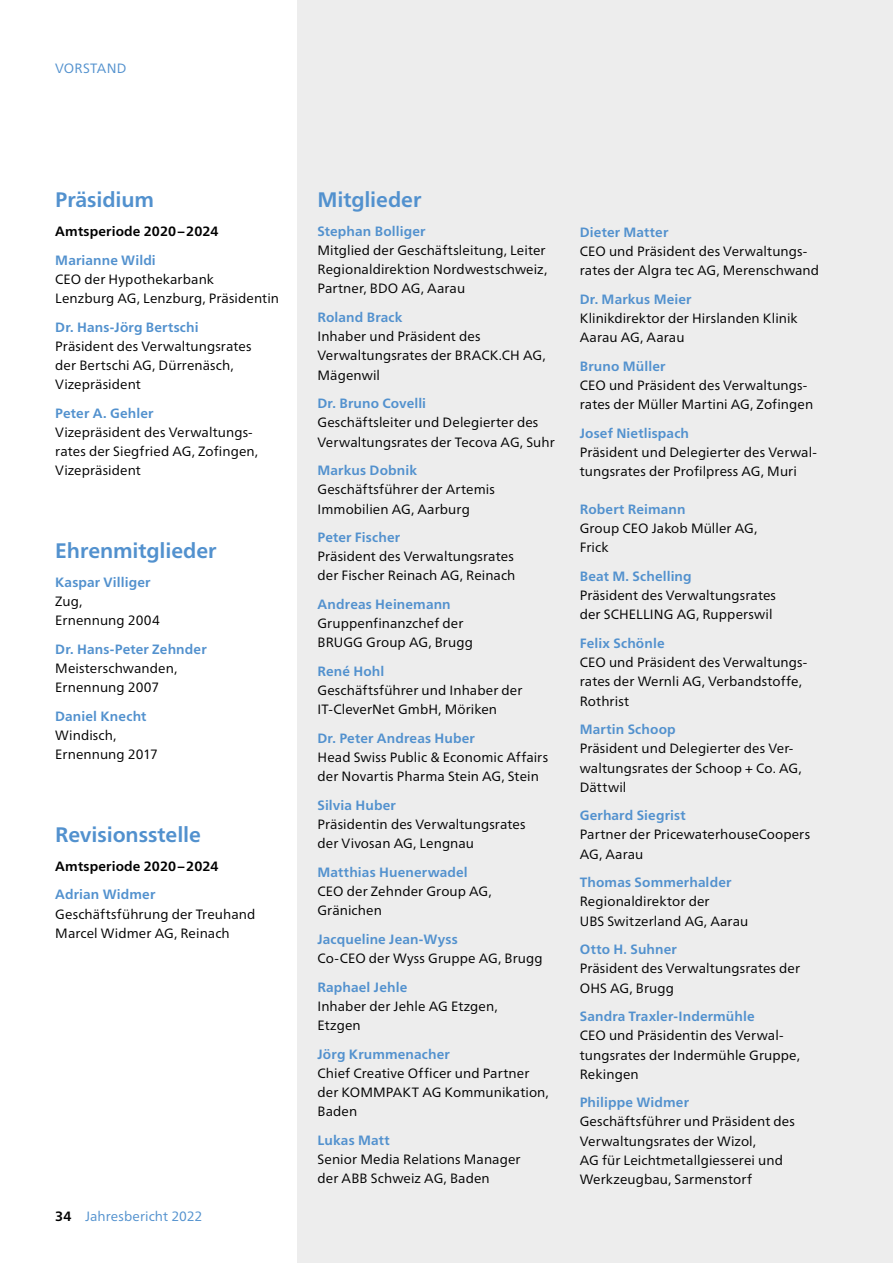
<style>
.page{position:relative;width:893px;height:1263px;background:#ededed}
.page>*{position:absolute;margin:0;border:0;box-sizing:border-box;transform-origin:0 0}
.t1{font:700 21px "Frutiger Neue LT Pro";letter-spacing:-.005em;color:#5291ce}
.t2{font:13.5px/19.2px "Frutiger Neue LT Pro";letter-spacing:.005em;color:#000}
.t3{font:700 13.5px "Frutiger Neue LT Pro";letter-spacing:.01em;color:#5291ce}
.t4{font:700 13.5px "Frutiger Neue LT Pro";letter-spacing:.01em;color:#000}
.t5{font:13.5px "Frutiger Neue LT Pro";letter-spacing:.005em;color:#5291ce}
.s1{font-weight:700;color:#000}
</style>
<div class="page">
<div style="left:0;top:0;width:296px;height:1263px;background:#fff"></div>
<p class="t5" style="left:55px;top:60px;width:73px">VORSTAND</p>
<h1 class="t1" style="left:55px;top:188px;width:100px">Präsidium</h1>
<p class="t4" style="left:55px;top:223px;width:165px">Amtsperiode 2020–2024</p>
<p class="t3" style="left:55px;top:252px;width:102px">Marianne Wildi</p>
<p class="t2" style="left:55px;top:269px;width:225px">CEO der Hypothekarbank<br>Lenzburg AG, Lenzburg, Präsidentin</p>
<p class="t3" style="left:55px;top:319px;width:145px">Dr. Hans-Jörg Bertschi</p>
<p class="t2" style="left:55px;top:336px;width:198px">Präsident des Verwaltungsrates der Bertschi AG, Dürrenäsch,<br>Vizepräsident</p>
<p class="t3" style="left:55px;top:405px;width:100px">Peter A. Gehler</p>
<p class="t2" style="left:55px;top:423px;width:204px">Vizepräsident des Verwaltungs&shy;rates der Siegfried AG, Zofingen,<br>Vizepräsident</p>
<h1 class="t1" style="left:55px;top:538px;width:163px">Ehrenmitglieder</h1>
<p class="t3" style="left:55px;top:574px;width:97px">Kaspar Villiger</p>
<p class="t2" style="left:55px;top:592px;width:106px">Zug,<br>Ernennung 2004</p>
<p class="t3" style="left:55px;top:641px;width:153px">Dr. Hans-Peter Zehnder</p>
<p class="t2" style="left:55px;top:659px;width:123px">Meisterschwanden,<br>Ernennung 2007</p>
<p class="t3" style="left:55px;top:708px;width:93px">Daniel Knecht</p>
<p class="t2" style="left:55px;top:725px;width:104px">Windisch,<br>Ernennung 2017</p>
<h1 class="t1" style="left:55px;top:822px;width:147px">Revisionsstelle</h1>
<p class="t4" style="left:55px;top:858px;width:165px">Amtsperiode 2020–2024</p>
<p class="t3" style="left:55px;top:887px;width:102px">Adrian Widmer</p>
<p class="t2" style="left:55px;top:904px;width:202px">Geschäftsführung der Treuhand<br>Marcel Widmer AG, Reinach</p>
<p class="t5" style="left:55px;top:1208px;width:149px"><span class="s1">34</span> Jahresbericht 2022</p>
<h1 class="t1" style="left:317px;top:188px;width:105px">Mitglieder</h1>
<p class="t3" style="left:317px;top:223px;width:109px">Stephan Bolliger</p>
<p class="t2" style="left:317px;top:241px;width:231px;text-align:justify">Mitglied der Geschäftsleitung, Leiter Regionaldirektion Nordwestschweiz, Partner, BDO AG, Aarau</p>
<p class="t3" style="left:317px;top:309px;width:86px">Roland Brack</p>
<p class="t2" style="left:317px;top:327px;width:230px">Inhaber und Präsident des<br>Verwaltungsrates der BRACK.CH AG,<br>Mägenwil</p>
<p class="t3" style="left:317px;top:396px;width:110px">Dr. Bruno Covelli</p>
<p class="t2" style="left:317px;top:413px;width:239px">Geschäftsleiter und Delegierter des<br>Verwaltungsrates der Tecova AG, Suhr</p>
<p class="t3" style="left:317px;top:462px;width:101px">Markus Dobnik</p>
<p class="t2" style="left:317px;top:480px;width:179px">Geschäftsführer der Artemis<br>Immobilien AG, Aarburg</p>
<p class="t3" style="left:317px;top:529px;width:84px">Peter Fischer</p>
<p class="t2" style="left:317px;top:547px;width:199px">Präsident des Verwaltungsrates der Fischer Reinach AG, Reinach</p>
<p class="t3" style="left:317px;top:596px;width:135px">Andreas Heinemann</p>
<p class="t2" style="left:317px;top:614px;width:157px">Gruppenfinanzchef der<br>BRUGG Group AG, Brugg</p>
<p class="t3" style="left:317px;top:663px;width:68px">René Hohl</p>
<p class="t2" style="left:317px;top:681px;width:206px">Geschäftsführer und Inhaber der<br>IT-CleverNet GmbH, Möriken</p>
<p class="t3" style="left:317px;top:730px;width:159px">Dr. Peter Andreas Huber</p>
<p class="t2" style="left:317px;top:748px;width:232px">Head Swiss Public &amp; Economic Affairs der Novartis Pharma Stein AG, Stein</p>
<p class="t3" style="left:317px;top:797px;width:80px">Silvia Huber</p>
<p class="t2" style="left:317px;top:815px;width:210px">Präsidentin des Verwaltungsrates der Vivosan AG, Lengnau</p>
<p class="t3" style="left:317px;top:864px;width:152px">Matthias Huenerwadel</p>
<p class="t2" style="left:317px;top:882px;width:176px">CEO der Zehnder Group AG,<br>Gränichen</p>
<p class="t3" style="left:317px;top:931px;width:142px">Jacqueline Jean-Wyss</p>
<p class="t2" style="left:317px;top:949px;width:227px">Co-CEO der Wyss Gruppe AG, Brugg</p>
<p class="t3" style="left:317px;top:979px;width:91px">Raphael Jehle</p>
<p class="t2" style="left:317px;top:996px;width:182px">Inhaber der Jehle AG Etzgen,<br>Etzgen</p>
<p class="t3" style="left:317px;top:1046px;width:134px">Jörg Krummenacher</p>
<p class="t2" style="left:317px;top:1063px;width:233px">Chief Creative Officer und Partner der KOMMPAKT AG Kommunikation,<br>Baden</p>
<p class="t3" style="left:317px;top:1132px;width:74px">Lukas Matt</p>
<p class="t2" style="left:317px;top:1150px;width:205px">Senior Media Relations Manager der ABB Schweiz AG, Baden</p>
<p class="t3" style="left:580px;top:224px;width:90px">Dieter Matter</p>
<p class="t2" style="left:580px;top:241px;width:241px">CEO und Präsident des Verwaltungs&shy;rates der Algra tec AG, Merenschwand</p>
<p class="t3" style="left:580px;top:291px;width:113px">Dr. Markus Meier</p>
<p class="t2" style="left:580px;top:308px;width:219px">Klinikdirektor der Hirslanden Klinik<br>Aarau AG, Aarau</p>
<p class="t3" style="left:580px;top:358px;width:87px">Bruno Müller</p>
<p class="t2" style="left:580px;top:375px;width:235px">CEO und Präsident des Verwaltungs&shy;rates der Müller Martini AG, Zofingen</p>
<p class="t3" style="left:580px;top:425px;width:111px">Josef Nietlispach</p>
<p class="t2" style="left:580px;top:442px;width:239px">Präsident und Delegierter des Verwal&shy;tungsrates der Profilpress AG, Muri</p>
<p class="t3" style="left:580px;top:501px;width:107px">Robert Reimann</p>
<p class="t2" style="left:580px;top:519px;width:179px">Group CEO Jakob Müller AG,<br>Frick</p>
<p class="t3" style="left:580px;top:568px;width:113px">Beat M. Schelling</p>
<p class="t2" style="left:580px;top:586px;width:198px">Präsident des Verwaltungsrates der SCHELLING AG, Rupperswil</p>
<p class="t3" style="left:580px;top:635px;width:86px">Felix Schönle</p>
<p class="t2" style="left:580px;top:653px;width:229px">CEO und Präsident des Verwaltungs&shy;rates der Wernli AG, Verbandstoffe,<br>Rothrist</p>
<p class="t3" style="left:580px;top:721px;width:98px">Martin Schoop</p>
<p class="t2" style="left:580px;top:739px;width:223px">Präsident und Delegierter des Ver&shy;waltungsrates der Schoop + Co. AG,<br>Dättwil</p>
<p class="t3" style="left:580px;top:808px;width:107px">Gerhard Siegrist</p>
<p class="t2" style="left:580px;top:825px;width:232px">Partner der PricewaterhouseCoopers<br>AG, Aarau</p>
<p class="t3" style="left:580px;top:874px;width:153px">Thomas Sommerhalder</p>
<p class="t2" style="left:580px;top:892px;width:170px">Regionaldirektor der<br>UBS Switzerland AG, Aarau</p>
<p class="t3" style="left:580px;top:941px;width:99px">Otto H. Suhner</p>
<p class="t2" style="left:580px;top:959px;width:222px">Präsident des Verwaltungsrates der<br>OHS AG, Brugg</p>
<p class="t3" style="left:580px;top:1008px;width:176px">Sandra Traxler-Indermühle</p>
<p class="t2" style="left:580px;top:1026px;width:222px">CEO und Präsidentin des Verwal&shy;tungsrates der Indermühle Gruppe,<br>Rekingen</p>
<p class="t3" style="left:580px;top:1094px;width:111px">Philippe Widmer</p>
<p class="t2" style="left:580px;top:1112px;width:217px">Geschäftsführer und Präsident des<br>Verwaltungsrates der Wizol,<br>AG für Leichtmetallgiesserei und<br>Werkzeugbau, Sarmenstorf</p>
</div>
